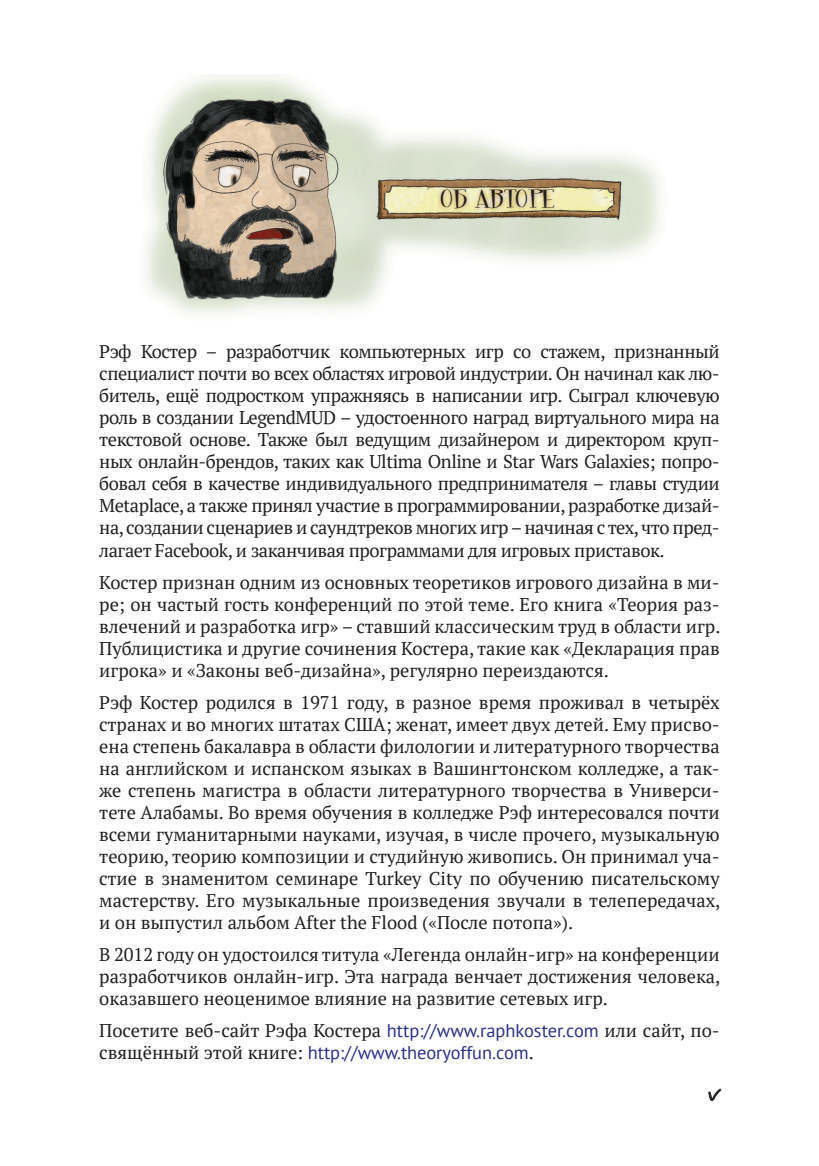
<style>
.page{position:relative;width:819px;height:1166px;background:#fff}
.page>*{position:absolute;margin:0;border:0;box-sizing:border-box;transform-origin:0 0}
.t1{font:19.25px "Pudelina";color:#231f20;scale:1.5 1}
.t2{font:18.38px/22.1px "PT Serif";color:#231f20;text-align:justify}
.t3{font:17.5px "Veles";color:#231f20}
.s1{font-family:"PT Sans";color:#292f86}
</style>
<div class="page">
<svg style="left:708px;top:1088px;width:13px;height:13px"></svg>
<img style="left:145px;top:74px;width:516px;height:241px">
<div style="left:436px;top:185px;width:122px;height:29px;background:#a96827;opacity:.75"></div>
<p class="t1" style="left:440px;top:185px;width:77px">ОБ АВТОРЕ</p>
<p class="t2" style="left:99px;top:340px;width:622px">Рэф Костер – разработчик компьютерных игр со стажем, признанный специалист почти во всех областях игровой индустрии. Он начинал как лю&shy;битель, ещё подростком упражняясь в написании игр. Сыграл ключевую роль в создании LegendMUD – удостоенного наград виртуального мира на текстовой основе. Также был ведущим дизайнером и директором круп&shy;ных онлайн-брендов, таких как Ultima Online и Star Wars Galaxies; попро&shy;бовал себя в качестве индивидуального предпринимателя – главы студии Metaplace, а также принял участие в программировании, разработке дизай&shy;на, создании сценариев и саундтреков многих игр – начиная с тех, что пред&shy;лагает Facebook, и заканчивая программами для игровых приставок.</p>
<p class="t2" style="left:99px;top:571px;width:622px;text-align:left">Костер признан одним из основных теоретиков игрового дизайна в ми&shy;ре; он частый гость конференций по этой теме. Его книга «Теория раз&shy;влечений и разработка игр» – ставший классическим труд в области игр.<br>Публицистика и другие сочинения Костера, такие как «Декларация прав игрока» и «Законы веб-дизайна», регулярно переиздаются.</p>
<p class="t2" style="left:99px;top:691px;width:622px">Рэф Костер родился в 1971 году, в разное время проживал в четырёх странах и во многих штатах США; женат, имеет двух детей. Ему присво&shy;ена степень бакалавра в области филологии и литературного творчества на английском и испанском языках в Вашингтонском колледже, а так&shy;же степень магистра в области литературного творчества в Универси&shy;тете Алабамы. Во время обучения в колледже Рэф интересовался почти всеми гуманитарными науками, изучая, в числе прочего, музыкальную теорию, теорию композиции и студийную живопись. Он принимал уча&shy;стие в знаменитом семинаре Turkey City по обучению писательскому мастерству. Его музыкальные произведения звучали в телепередачах, и он выпустил альбом After the Flood («После потопа»).</p>
<p class="t2" style="left:99px;top:943px;width:622px">В 2012 году он удостоился титула «Легенда онлайн-игр» на конференции разработчиков онлайн-игр. Эта награда венчает достижения человека, оказавшего неоценимое влияние на развитие сетевых игр.</p>
<p class="t2" style="left:99px;top:1019px;width:622px">Посетите веб-сайт Рэфа Костера <span class="s1">http://www.raphkoster.com</span> или сайт, по&shy;свящённый этой книге: <span class="s1">http://www.theoryoffun.com</span>.</p>
<p class="t3" style="left:707px;top:1084px;width:14px">v</p>
</div>
